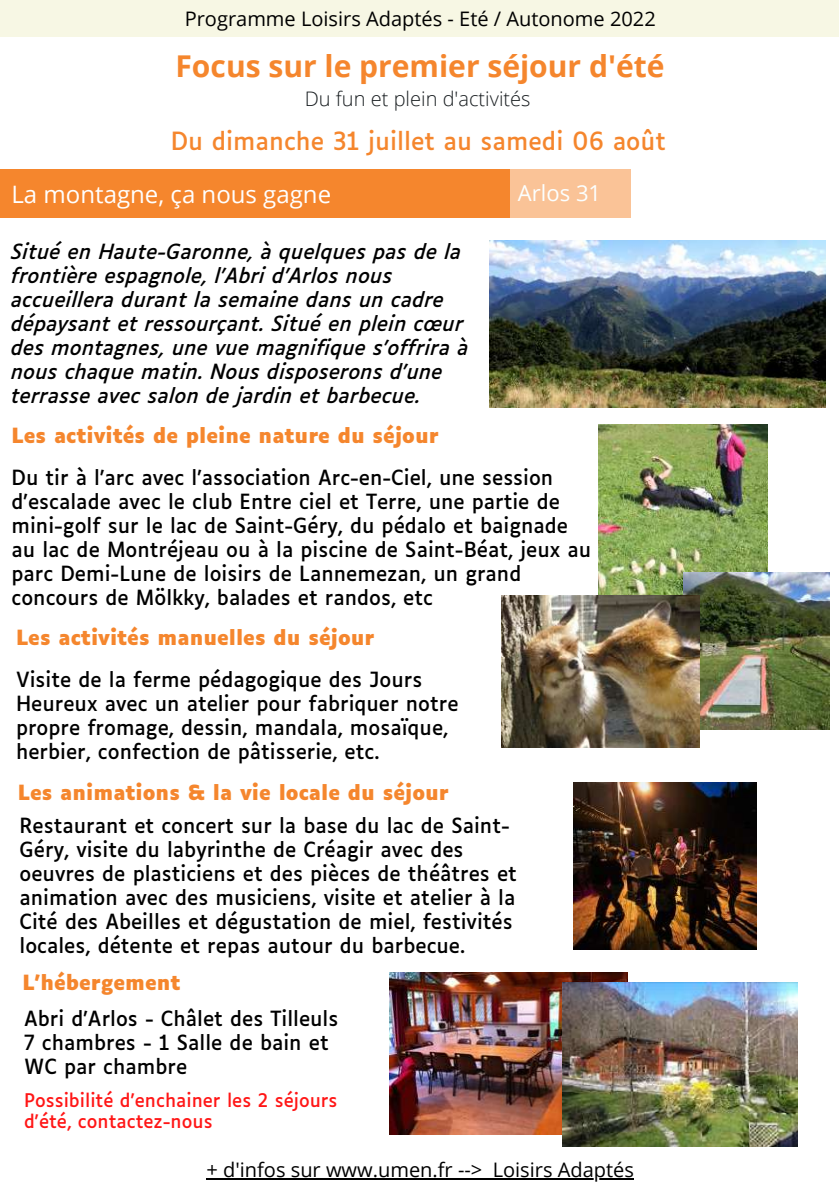
<style>
.page{position:relative;width:839px;height:1191px;background:#fff}
.page>*{position:absolute;margin:0;border:0;box-sizing:border-box;transform-origin:0 0}
.t1{font:700 30px "Open Sans";color:#f5862d}
.t2{font:24px "Luciole";color:#f5862d}
.t3{font:24px "Open Sans";color:#fff}
.t4{font:22px "Open Sans";color:#fcfffe}
.t5{font:20px/24px "Luciole";color:#000}
.t6{font:italic 20px/24px "Luciole";color:#000}
.t7{font:700 20px "Luciole";color:#f5862d}
.t8{font:20px "Open Sans";color:#000}
.t9{font:300 20px "Open Sans";color:#191e21}
.t10{font:18px/21px "Luciole";color:#ff1616}
</style>
<div class="page">
<div style="left:0;top:0;width:838px;height:36px;background:#f7f7e4"></div>
<div style="left:0;top:170px;width:509px;height:48px;background:#f5862d"></div>
<div style="left:509px;top:170px;width:122px;height:48px;background:#fac397"></div>
<img style="left:390px;top:972px;width:237px;height:162px">
<img style="left:563px;top:983px;width:234px;height:164px">
<img style="left:598px;top:425px;width:169px;height:171px">
<img style="left:683px;top:572px;width:146px;height:158px">
<img style="left:573px;top:782px;width:183px;height:167px">
<img style="left:489px;top:241px;width:336px;height:166px">
<img style="left:501px;top:596px;width:198px;height:152px">
<hr style="left:206px;top:1178px;width:276px;height:2px;background:#000">
<svg style="left:482px;top:1178px;width:10px;height:2px"></svg>
<hr style="left:492px;top:1178px;width:142px;height:2px;background:#000">
<p class="t8" style="left:185px;top:5px;width:472px">Programme Loisirs Adaptés - Eté / Autonome 2022</p>
<h1 class="t1" style="left:175px;top:44px;width:490px">Focus sur le premier séjour d'été</h1>
<p class="t9" style="left:305px;top:84px;width:227px">Du fun et plein d'activités</p>
<p class="t2" style="left:171px;top:131px;width:496px">Du dimanche 31 juillet au samedi 06 août</p>
<p class="t4" style="left:518px;top:178px;width:85px">Arlos 31</p>
<p class="t6" style="left:12px;top:241px;width:459px">Situé en Haute-Garonne, à quelques pas de la frontière espagnole, l'Abri d'Arlos nous accueillera durant la semaine dans un cadre dépaysant et ressourçant. Situé en plein cœur des montagnes, une vue magnifique s'offrira à nous chaque matin. Nous disposerons d'une terrasse avec salon de jardin et barbecue.</p>
<p class="t7" style="left:12px;top:427px;width:428px">Les activités de pleine nature du séjour</p>
<p class="t3" style="left:12px;top:177px;width:321px">La montagne, ça nous gagne</p>
<p class="t5" style="left:12px;top:468px;width:581px">Du tir à l'arc avec l'association Arc-en-Ciel, une session d'escalade avec le club Entre ciel et Terre, une partie de mini-golf sur le lac de Saint-Géry, du pédalo et baignade au lac de Montréjeau ou à la piscine de Saint-Béat, jeux au parc Demi-Lune de loisirs de Lannemezan, un grand concours de Mölkky, balades et randos, etc</p>
<p class="t7" style="left:16px;top:629px;width:360px">Les activités manuelles du séjour</p>
<p class="t5" style="left:16px;top:669px;width:444px">Visite de la ferme pédagogique des Jours Heureux avec un atelier pour fabriquer notre propre fromage, dessin, mandala, mosaïque, herbier, confection de pâtisserie, etc.</p>
<p class="t7" style="left:18px;top:785px;width:432px">Les animations &amp; la vie locale du séjour</p>
<p class="t5" style="left:20px;top:815px;width:499px">Restaurant et concert sur la base du lac de Saint-Géry, visite du labyrinthe de Créagir avec des oeuvres de plasticiens et des pièces de théâtres et animation avec des musiciens, visite et atelier à la Cité des Abeilles et dégustation de miel, festivités locales, détente et repas autour du barbecue.</p>
<p class="t7" style="left:22px;top:974px;width:160px">L'hébergement</p>
<p class="t5" style="left:24px;top:1008px;width:316px">Abri d'Arlos - Châlet des Tilleuls<br>7 chambres - 1 Salle de bain et<br>WC par chambre</p>
<p class="t10" style="left:24px;top:1092px;width:315px">Possibilité d'enchainer les 2 séjours d'été, contactez-nous</p>
<p class="t8" style="left:206px;top:1155px;width:429px">+ d'infos sur www.umen.fr --&gt; Loisirs Adaptés</p>
</div>
